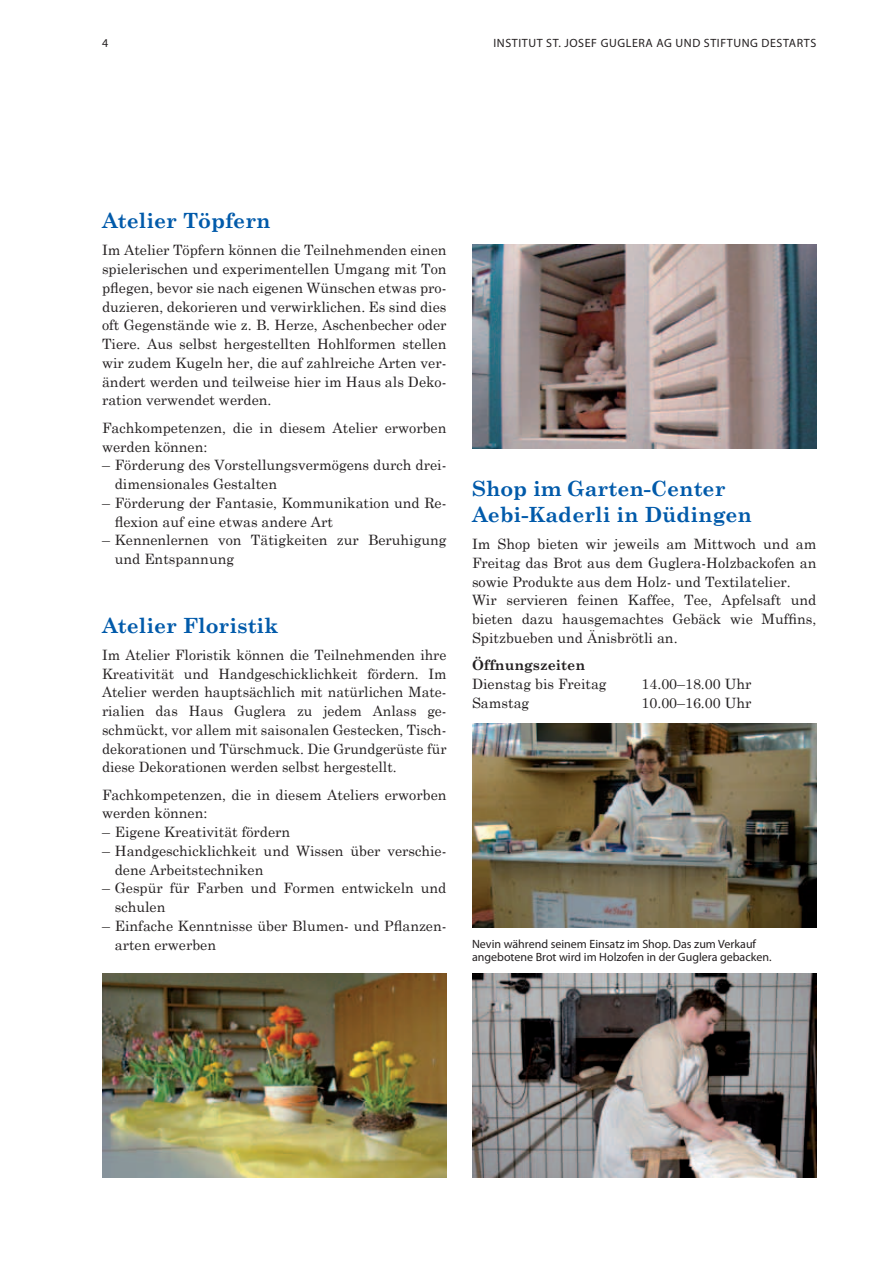
<style>
.page{position:relative;width:893px;height:1263px;background:#fff}
.page>*{position:absolute;margin:0;border:0;box-sizing:border-box;transform-origin:0 0}
.t1{font:700 21px/25.5px "Century Schoolbook";color:#015aaa}
.t2{font:14.25px/18.8px "Century Schoolbook";color:#231f20}
.t3{font:700 14.25px "Century Schoolbook";color:#231f20}
.t4{font:12px/13.5px "Myriad Pro";color:#231f20}
.t5{font:12px "Myriad Pro";letter-spacing:.05em;color:#231f20}
</style>
<div class="page">
<img style="left:472px;top:724px;width:344px;height:204px">
<img style="left:102px;top:974px;width:344px;height:204px">
<img style="left:472px;top:244px;width:344px;height:205px">
<img style="left:472px;top:974px;width:344px;height:204px">
<p class="t4" style="left:102px;top:36px;width:8px">4</p>
<p class="t5" style="left:493px;top:36px;width:324px">INSTITUT ST. JOSEF GUGLERA AG UND STIFTUNG DESTARTS</p>
<h1 class="t1" style="left:102px;top:207px;width:170px">Atelier Töpfern</h1>
<p class="t2" style="left:102px;top:240px;width:346px;text-align:justify">Im Atelier Töpfern können die Teilnehmenden einen spielerischen und experimentellen Umgang mit Ton pflegen, bevor sie nach eigenen Wünschen etwas pro&shy;duzieren, dekorieren und verwirklichen. Es sind dies oft Gegenstände wie z. B. Herze, Aschenbecher oder Tiere. Aus selbst hergestellten Hohlformen stellen wir zudem Kugeln her, die auf zahlreiche Arten ver&shy;ändert werden und teilweise hier im Haus als Deko&shy;ration verwendet werden.</p>
<p class="t2" style="left:102px;top:417px;width:346px">Fachkompetenzen, die in diesem Atelier erworben werden können:</p>
<p class="t2" style="left:115px;top:454px;width:333px;text-indent:-13px">– Förderung des Vorstellungsvermögens durch drei&shy;dimensionales Gestalten</p>
<p class="t2" style="left:115px;top:492px;width:333px;text-indent:-13px">– Förderung der Fantasie, Kommunikation und Re&shy;flexion auf eine etwas andere Art</p>
<p class="t2" style="left:115px;top:529px;width:333px;text-indent:-13px">– Kennenlernen von Tätigkeiten zur Beruhigung und Entspannung</p>
<h1 class="t1" style="left:102px;top:611px;width:178px">Atelier Floristik</h1>
<p class="t2" style="left:102px;top:644px;width:346px;text-align:justify">Im Atelier Floristik können die Teilnehmenden ihre Kreativität und Handgeschicklichkeit fördern. Im Atelier werden hauptsächlich mit natürlichen Mate&shy;rialien das Haus Guglera zu jedem Anlass ge&shy;schmückt, vor allem mit saisonalen Gestecken, Tisch&shy;dekorationen und Türschmuck. Die Grundgerüste für diese Dekorationen werden selbst hergestellt.</p>
<p class="t2" style="left:102px;top:784px;width:346px">Fachkompetenzen, die in diesem Ateliers erworben werden können:</p>
<p class="t2" style="left:102px;top:821px;width:190px">– Eigene Kreativität fördern</p>
<p class="t2" style="left:115px;top:840px;width:333px;text-indent:-13px">– Handgeschicklichkeit und Wissen über verschie&shy;dene Arbeitstechniken</p>
<p class="t2" style="left:115px;top:877px;width:333px;text-indent:-13px">– Gespür für Farben und Formen entwickeln und schulen</p>
<p class="t2" style="left:115px;top:915px;width:333px;text-indent:-13px">– Einfache Kenntnisse über Blumen- und Pflanzen&shy;arten erwerben</p>
<h1 class="t1" style="left:472px;top:475px;width:281px">Shop im Garten-Center<br>Aebi-Kaderli in Düdingen</h1>
<p class="t2" style="left:472px;top:533px;width:346px">Im Shop bieten wir jeweils am Mittwoch und am Freitag das Brot aus dem Guglera-Holzbackofen an sowie Produkte aus dem Holz- und Textilatelier.<br>Wir servieren feinen Kaffee, Tee, Apfelsaft und bieten dazu hausgemachtes Gebäck wie Muffins, Spitzbueben und Änisbrötli an.</p>
<p class="t3" style="left:472px;top:654px;width:115px">Öffnungszeiten</p>
<p class="t2" style="left:472px;top:673px;width:136px">Dienstag bis Freitag</p>
<p class="t2" style="left:641px;top:673px;width:111px">14.00–18.00 Uhr</p>
<p class="t2" style="left:472px;top:692px;width:59px">Samstag</p>
<p class="t2" style="left:641px;top:692px;width:111px">10.00–16.00 Uhr</p>
<p class="t4" style="left:472px;top:937px;width:301px">Nevin während seinem Einsatz im Shop. Das zum Verkauf angebotene Brot wird im Holzofen in der Guglera gebacken.</p>
</div>
